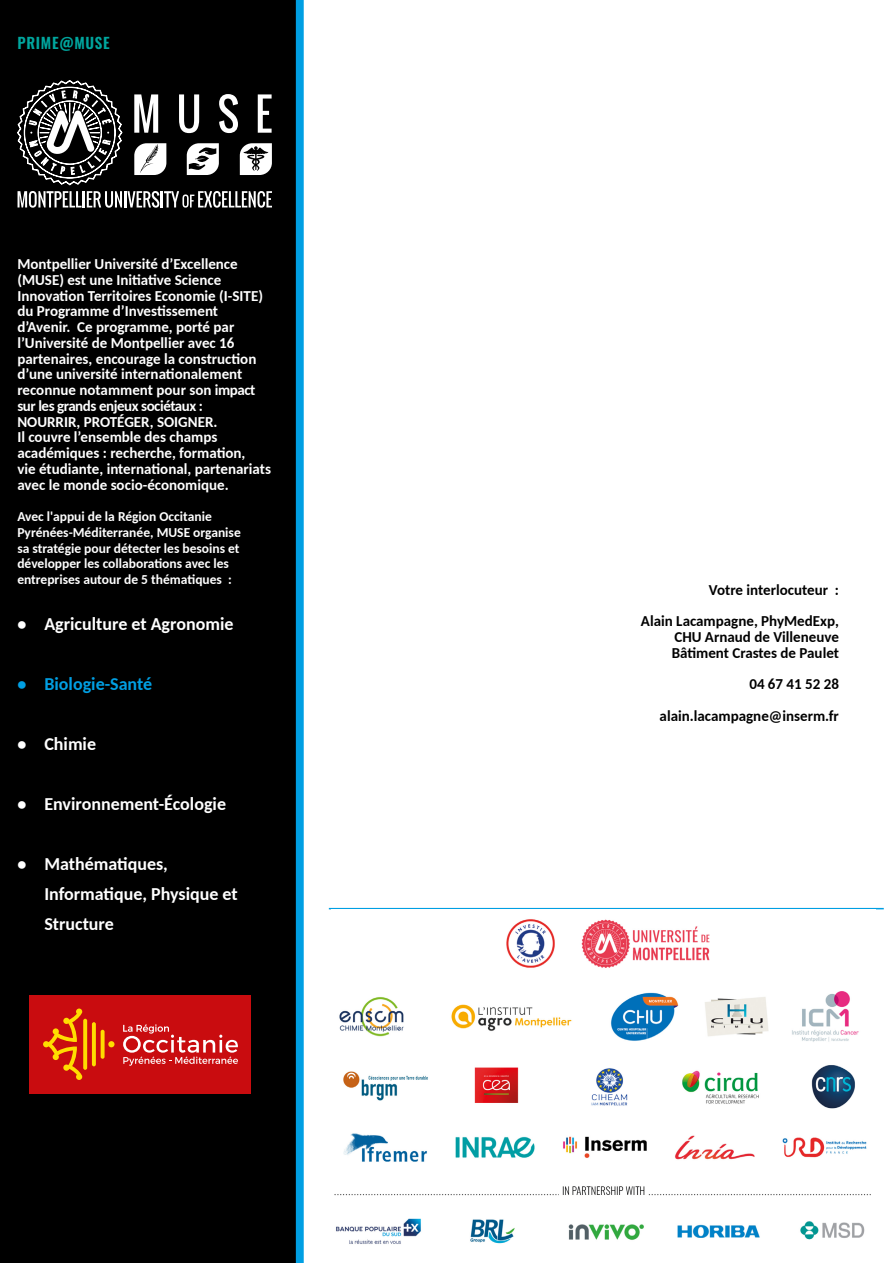
<style>
.page{position:relative;width:893px;height:1263px;background:#fff}
.page>*{position:absolute;margin:0;border:0;box-sizing:border-box;transform-origin:0 0}
.t1{font:700 18px/30px "Carlito";color:#fff}
.t2{font:700 18px "Carlito";color:#009fe3}
.t3{font:700 15px/15.8px "Carlito";color:#fff}
.t4{font:700 15px/31.5px "Carlito";color:#000;text-align:right}
.t5{font:600 15px "Oswald";letter-spacing:.05em;color:#00a69e}
.t6{font:700 13.5px/15.8px "Carlito";color:#fff}
</style>
<div class="page">
<div style="left:0;top:0;width:300px;height:1263px;background:#000"></div>
<div style="left:296px;top:0;width:8px;height:1263px;background:#009fe3"></div>
<hr style="left:329px;top:908px;width:555px;height:1px;background:#009fe3">
<svg style="left:18px;top:191px;width:254px;height:17px"></svg>
<svg style="left:134px;top:143px;width:32px;height:32px"></svg>
<svg style="left:134px;top:94px;width:24px;height:39px"></svg>
<svg style="left:179px;top:94px;width:20px;height:39px"></svg>
<svg style="left:219px;top:94px;width:19px;height:39px"></svg>
<svg style="left:258px;top:94px;width:14px;height:39px"></svg>
<svg style="left:240px;top:143px;width:32px;height:32px"></svg>
<svg style="left:187px;top:143px;width:32px;height:32px"></svg>
<svg style="left:18px;top:80px;width:104px;height:105px"></svg>
<div style="left:30px;top:995px;width:221px;height:98px;background:#c90c0f"></div>
<svg style="left:83px;top:1019px;width:4px;height:51px"></svg>
<svg style="left:92px;top:1022px;width:4px;height:44px"></svg>
<svg style="left:101px;top:1030px;width:4px;height:29px"></svg>
<div style="left:108px;top:1041px;width:7px;height:6px;background:#fd0;border-radius:50%"></div>
<svg style="left:43px;top:1008px;width:39px;height:72px"></svg>
<svg style="left:123px;top:1024px;width:115px;height:42px"></svg>
<img style="left:334px;top:919px;width:537px;height:325px">
<p class="t5" style="left:17px;top:35px;width:94px">PRIME@MUSE</p>
<p class="t3" style="left:17px;top:256px;width:255px">Montpellier Université d’Excellence (MUSE) est une Initiative Science Innovation Territoires Economie (I-SITE) du Programme d’Investissement d’Avenir. Ce programme, porté par l’Université de Montpellier avec 16 partenaires, encourage la construction d’une université internationalement reconnue notamment pour son impact sur les grands enjeux sociétaux :<br>NOURRIR, PROTÉGER, SOIGNER.<br>Il couvre l’ensemble des champs académiques : recherche, formation,<br>vie étudiante, international, partenariats avec le monde socio-économique.</p>
<p class="t6" style="left:17px;top:508px;width:225px">Avec l'appui de la Région Occitanie Pyrénées-Méditerranée, MUSE organise sa stratégie pour détecter les besoins et développer les collaborations avec les entreprises autour de 5 thématiques :</p>
<p class="t1" style="left:17px;top:608px;width:218px">• Agriculture et Agronomie</p>
<p class="t2" style="left:17px;top:671px;width:136px">• Biologie-Santé</p>
<p class="t1" style="left:17px;top:728px;width:80px">• Chimie</p>
<p class="t1" style="left:17px;top:788px;width:210px">• Environnement-Écologie</p>
<p class="t1" style="left:44px;top:848px;width:195px;text-indent:-27px">• Mathématiques,<br>Informatique, Physique et<br>Structure</p>
<p class="t4" style="left:641px;top:573px;width:199px">Votre interlocuteur :<br>Alain Lacampagne, PhyMedExp,</p>
<p class="t4" style="left:672px;top:628px;width:169px;line-height:15.8px;text-align:left">CHU Arnaud de Villeneuve<br>Bâtiment Crastes de Paulet</p>
<p class="t4" style="left:660px;top:668px;width:181px">04 67 41 52 28 alain.lacampagne@inserm.fr</p>
</div>
